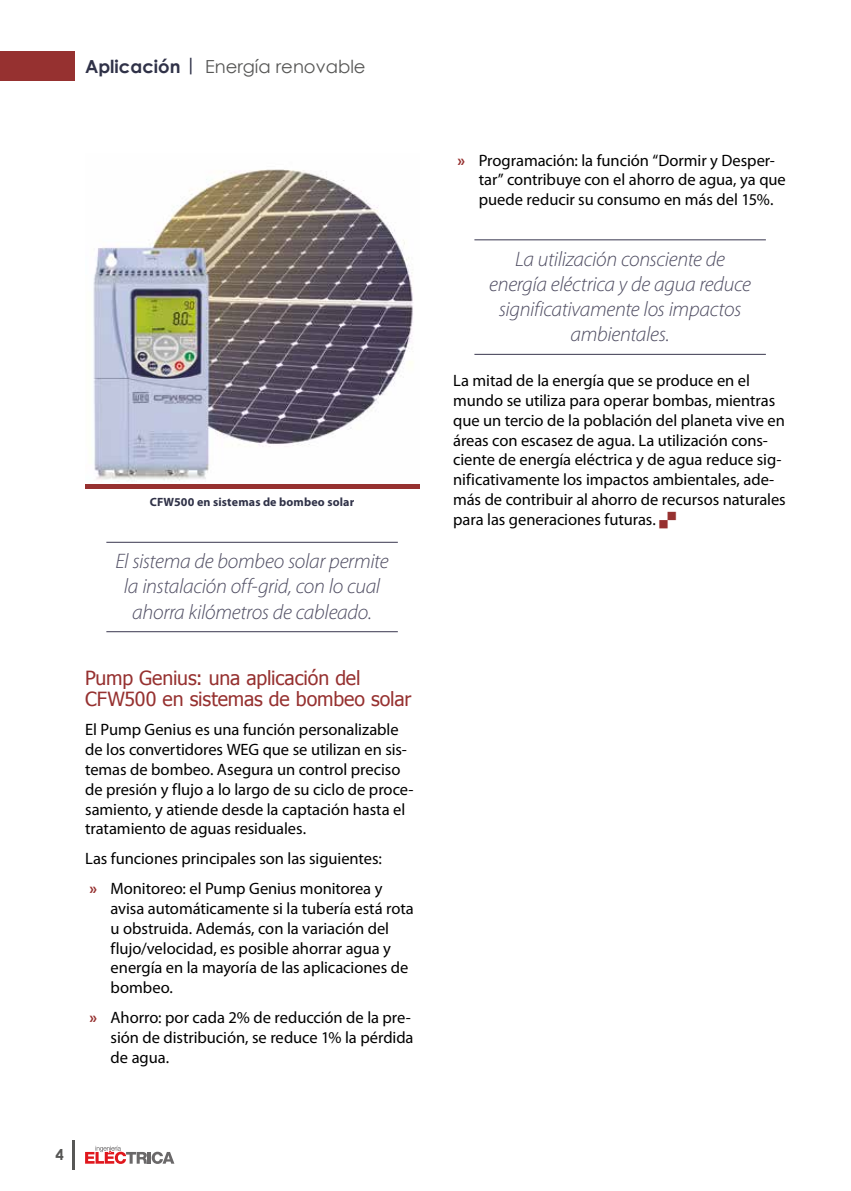
<style>
.page{position:relative;width:851px;height:1191px;background:#fff}
.page>*{position:absolute;margin:0;border:0;box-sizing:border-box;transform-origin:0 0}
.t1{font:italic 300 21px/25.2px "Myriad Pro";letter-spacing:-.015em;color:#4f4d62;text-align:center}
.t2{font:19.5px/21px "Tahoma";letter-spacing:-.005em;color:#963130}
.t3{font:18px "Century Gothic";color:#575756}
.t4{font:700 18px "Century Gothic";color:#303248}
.t5{font:16.5px/19.8px "Myriad Pro";letter-spacing:-.005em;color:#000}
.t6{font:700 15px "Century Gothic";color:#575756}
.t7{font:700 12px "Myriad Pro";letter-spacing:.015em;color:#303248}
.s1{font-weight:700;color:#963130}
</style>
<div class="page">
<hr style="left:72px;top:1140px;width:2px;height:29px;background:#575756">
<svg style="left:85px;top:1145px;width:89px;height:19px"></svg>
<div style="left:0;top:51px;width:74px;height:30px;background:#963130"></div>
<hr style="left:106px;top:542px;width:292px;height:1px;background:#4f4d62">
<hr style="left:106px;top:631px;width:292px;height:1px;background:#4f4d62">
<hr style="left:474px;top:239px;width:291px;height:1px;background:#4f4d62">
<hr style="left:474px;top:354px;width:291px;height:1px;background:#4f4d62">
<img style="left:93px;top:169px;width:320px;height:313px">
<hr style="left:85px;top:484px;width:334px;height:4px;background:#963130">
<p class="t4" style="left:85px;top:52px;width:113px">Aplicación |</p>
<p class="t3" style="left:205px;top:54px;width:162px">Energía renovable</p>
<p class="t7" style="left:150px;top:495px;width:206px">CFW500 en sistemas de bombeo solar</p>
<p class="t1" style="left:115px;top:548px;width:274px">El sistema de bombeo solar permite la instalación off-grid, con lo cual ahorra kilómetros de cableado.</p>
<p class="t2" style="left:85px;top:666px;width:328px">Pump Genius: una aplicación del<br>CFW500 en sistemas de bombeo solar</p>
<p class="t5" style="left:85px;top:719px;width:330px">El Pump Genius es una función personalizable de los convertidores WEG que se utilizan en sis&shy;temas de bombeo. Asegura un control preciso de presión y flujo a lo largo de su ciclo de proce&shy;samiento, y atiende desde la captación hasta el tratamiento de aguas residuales.</p>
<p class="t5" style="left:85px;top:843px;width:299px;line-height:29.8px">Las funciones principales son las siguientes: <span class="s1">»</span> Monitoreo: el Pump Genius monitorea y</p>
<p class="t5" style="left:111px;top:898px;width:305px">avisa automáticamente si la tubería está rota u obstruida. Además, con la variación del flujo/velocidad, es posible ahorrar agua y energía en la mayoría de las aplicaciones de bombeo.</p>
<p class="t5" style="left:111px;top:1007px;width:304px;text-indent:-21px"><span class="s1">»</span> Ahorro: por cada 2% de reducción de la pre&shy;sión de distribución, se reduce 1% la pérdida de agua.</p>
<p class="t6" style="left:55px;top:1143px;width:10px">4</p>
<p class="t5" style="left:478px;top:150px;width:309px;text-indent:-21px"><span class="s1">»</span> Programación: la función “Dormir y Desper&shy;tar” contribuye con el ahorro de agua, ya que puede reducir su consumo en más del 15%.</p>
<p class="t1" style="left:489px;top:246px;width:263px">La utilización consciente de energía eléctrica y de agua reduce significativamente los impactos ambientales.</p>
<p class="t5" style="left:453px;top:370px;width:334px">La mitad de la energía que se produce en el mundo se utiliza para operar bombas, mientras que un tercio de la población del planeta vive en áreas con escasez de agua. La utilización cons&shy;ciente de energía eléctrica y de agua reduce sig&shy;nificativamente los impactos ambientales, ade&shy;más de contribuir al ahorro de recursos naturales para las generaciones futuras.</p>
</div>
